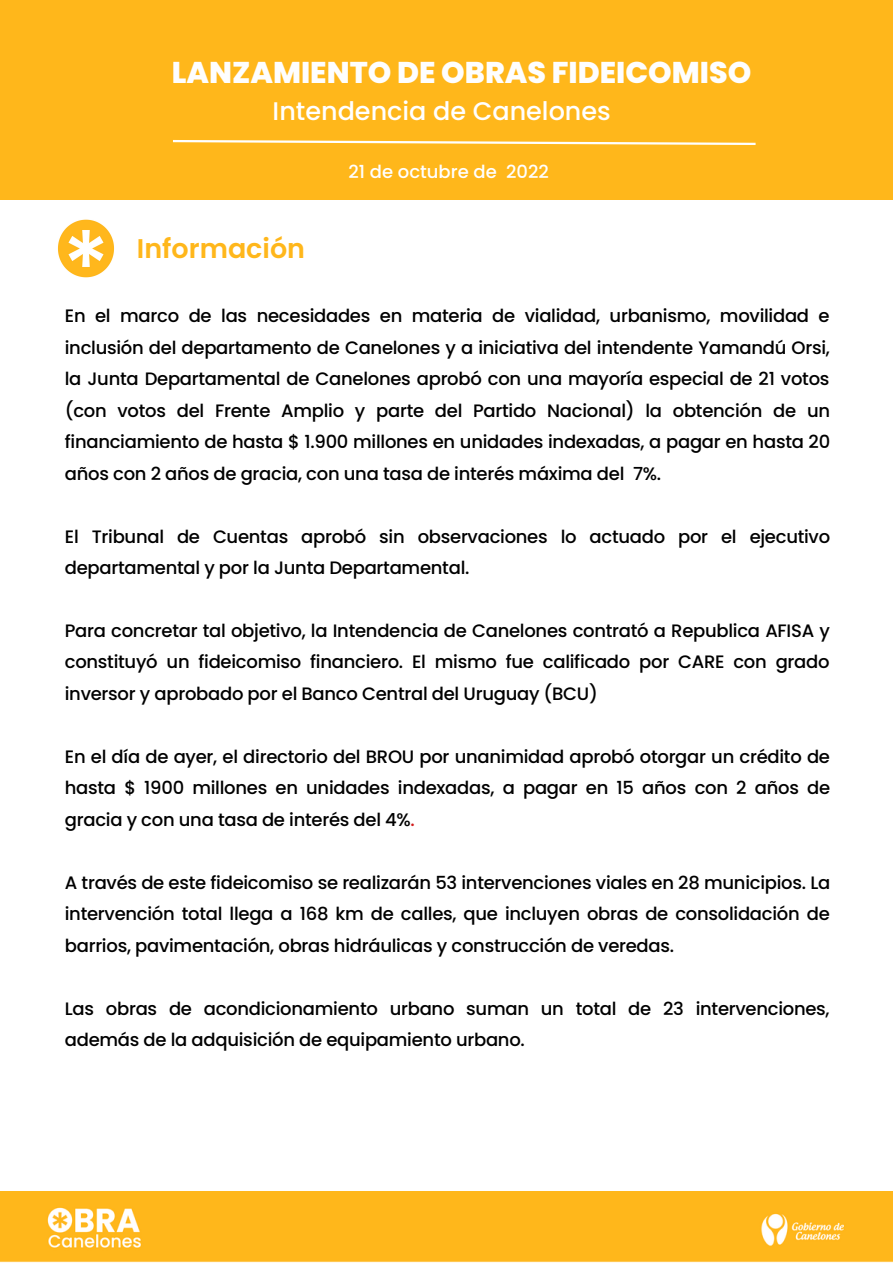
<style>
.page{position:relative;width:893px;height:1264px;background:#fff}
.page>*{position:absolute;margin:0;border:0;box-sizing:border-box;transform-origin:0 0}
.t1{font:800 30px "Poppins";color:#fefefe}
.t2{font:600 27px "Poppins";color:#ffb71b}
.t3{font:500 25.5px "Poppins";color:#fff}
.t4{font:500 18px/31.5px "Poppins";letter-spacing:-.015em;color:#000;text-align:justify}
.t5{font:500 18px "Poppins";color:#fff}
.s1{color:#d11b1b}
</style>
<div class="page">
<div style="left:0;top:0;width:892px;height:200px;background:#ffb71b"></div>
<img style="left:0;top:1191px;width:892px;height:71px">
<svg style="left:173px;top:140px;width:583px;height:5px"></svg>
<img style="left:58px;top:219px;width:56px;height:59px">
<h1 class="t1" style="left:172px;top:51px;width:581px">LANZAMIENTO DE OBRAS FIDEICOMISO</h1>
<h3 class="t3" style="left:272px;top:93px;width:339px">Intendencia de Canelones</h3>
<h2 class="t2" style="left:137px;top:230px;width:170px">Información</h2>
<p class="t5" style="left:348px;top:159px;width:202px">21 de octubre de 2022</p>
<p class="t4" style="left:65px;top:300px;width:766px">En el marco de las necesidades en materia de vialidad, urbanismo, movilidad e inclusión del departamento de Canelones y a iniciativa del intendente Yamandú Orsi, la Junta Departamental de Canelones aprobó con una mayoría especial de 21 votos (con votos del Frente Amplio y parte del Partido Nacional) la obtención de un financiamiento de hasta $ 1.900 millones en unidades indexadas, a pagar en hasta 20 años con 2 años de gracia, con una tasa de interés máxima del 7%.</p>
<p class="t4" style="left:65px;top:520px;width:766px">El Tribunal de Cuentas aprobó sin observaciones lo actuado por el ejecutivo departamental y por la Junta Departamental.</p>
<p class="t4" style="left:65px;top:615px;width:766px">Para concretar tal objetivo, la Intendencia de Canelones contrató a Republica AFISA y constituyó un fideicomiso financiero. El mismo fue calificado por CARE con grado inversor y aprobado por el Banco Central del Uruguay (BCU)</p>
<p class="t4" style="left:65px;top:741px;width:766px">En el día de ayer, el directorio del BROU por unanimidad aprobó otorgar un crédito de hasta $ 1900 millones en unidades indexadas, a pagar en 15 años con 2 años de gracia y con una tasa de interés del 4%<span class="s1">.</span></p>
<p class="t4" style="left:65px;top:866px;width:766px">A través de este fideicomiso se realizarán 53 intervenciones viales en 28 municipios. La intervención total llega a 168 km de calles, que incluyen obras de consolidación de barrios, pavimentación, obras hidráulicas y construcción de veredas.</p>
<p class="t4" style="left:65px;top:992px;width:766px">Las obras de acondicionamiento urbano suman un total de 23 intervenciones, además de la adquisición de equipamiento urbano.</p>
</div>
